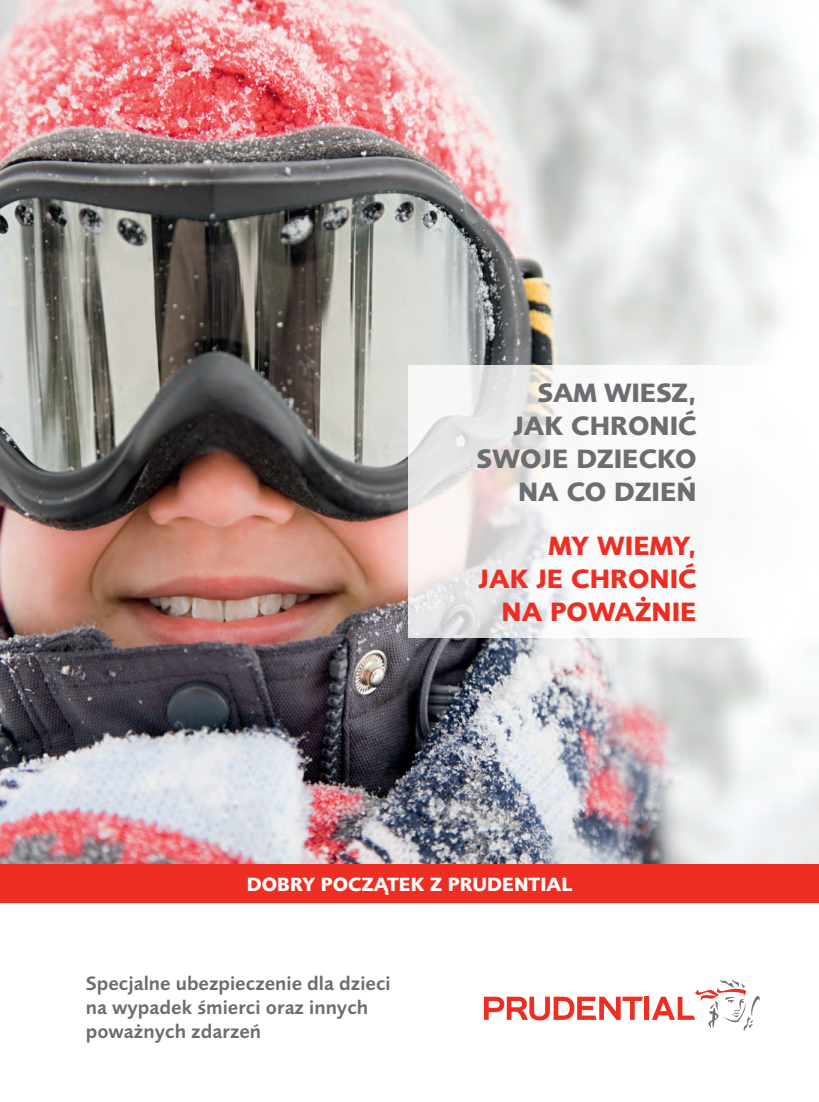
<style>
.page{position:relative;width:819px;height:1102px;background:#fff}
.page>*{position:absolute;margin:0;border:0;box-sizing:border-box;transform-origin:0 0}
.t1{font:700 27.5px "Pru Sans OT2";color:#6c6d70}
.t2{font:700 27.5px/33px "Pru Sans OT2";color:#ee2e22;text-align:right}
.t3{font:600 20px/24px "Pru Sans OT2";color:#6c6d70}
.t4{font:700 19.88px "Pru Sans OT2";color:#fff}
</style>
<div class="page">
<img style="left:0;top:0;width:819px;height:865px">
<div style="left:0;top:865px;width:819px;height:38px;background:#ee2e22"></div>
<svg style="left:408px;top:366px;width:411px;height:272px"></svg>
<div style="left:644px;top:997px;width:5px;height:23px;background:#ee2e22"></div>
<svg style="left:652px;top:980px;width:108px;height:51px"></svg>
<svg style="left:484px;top:997px;width:159px;height:23px"></svg>
<p class="t1" style="left:537px;top:377px;width:161px">SAM WIESZ,</p>
<p class="t1" style="left:513px;top:410px;width:185px">JAK CHRONIĆ</p>
<p class="t1" style="left:476px;top:443px;width:221px">SWOJE DZIECKO</p>
<p class="t1" style="left:518px;top:476px;width:180px">NA CO DZIEŃ</p>
<p class="t2" style="left:478px;top:529px;width:220px">MY WIEMY,<br>JAK JE CHRONIĆ</p>
<p class="t2" style="left:501px;top:595px;width:197px">NA POWAŻNIE</p>
<p class="t4" style="left:247px;top:872px;width:327px">DOBRY POCZĄTEK Z PRUDENTIAL</p>
<p class="t3" style="left:86px;top:971px;width:306px">Specjalne ubezpieczenie dla dzieci na wypadek śmierci oraz innych poważnych zdarzeń</p>
</div>
